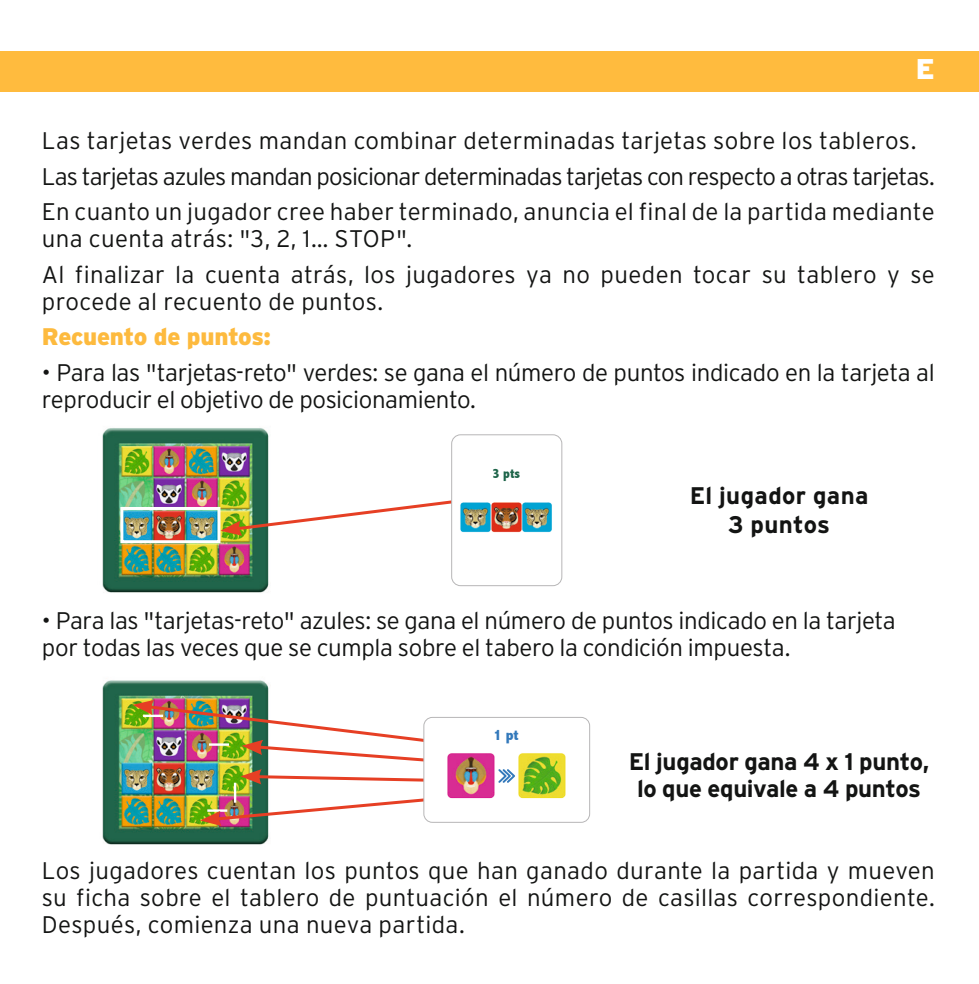
<style>
.page{position:relative;width:979px;height:984px;background:#fff}
.page>*{position:absolute;margin:0;border:0;box-sizing:border-box;transform-origin:0 0}
.t1{font:900 28.5px "Interstate";color:#fff}
.texte_courant{font:300 24px/27px "Interstate";letter-spacing:-.01em;color:#131413}
.texte_courant-2{font:300 24px/27px "Interstate";letter-spacing:.015em;color:#131413}
.texte_courant-3{font:300 24px "Interstate";letter-spacing:-.04em;color:#131413}
.texte_courant-4{font:700 24px/27px "Interstate";letter-spacing:-.015em;color:#131413;text-align:center}
.texte_courant-5{font:900 24px "Interstate";letter-spacing:-.02em;color:#fdba3e}
.texte_courant-6{font:700 24px "Interstate";letter-spacing:.015em;color:#131413}
.t2{font:800 condensed 15.3px "Abadi";color:#3379bb;scale:1.05 1}
.t3{font:800 condensed 13.8px "Abadi";color:#1d6449}
</style>
<div class="page">
<img style="left:102px;top:428px;width:167px;height:165px">
<div style="left:0;top:51px;width:979px;height:41px;background:#ffbb3e"></div>
<div style="left:120px;top:507px;width:100px;height:36px;border:3px solid #fff"></div>
<svg style="left:220px;top:494px;width:231px;height:42px"></svg>
<img style="left:102px;top:680px;width:167px;height:165px">
<div style="left:451px;top:434px;width:111px;height:152px;border:1px solid #b7b6b7;border-radius:9px"></div>
<img style="left:526px;top:502px;width:26px;height:31px">
<img style="left:495px;top:502px;width:31px;height:31px">
<img style="left:460px;top:502px;width:35px;height:31px">
<img style="left:133px;top:700px;width:457px;height:126px">
<div style="left:423px;top:717px;width:167px;height:106px;border:1px solid #b7b6b7;border-radius:9px"></div>
<p class="t1" style="left:916px;top:53px;width:21px">E</p>
<p class="texte_courant-2" style="left:42px;top:127px;width:876px">Las tarjetas verdes mandan combinar determinadas tarjetas sobre los tableros.</p>
<p class="texte_courant-3" style="left:42px;top:163px;width:894px">Las tarjetas azules mandan posicionar determinadas tarjetas con respecto a otras tarjetas.</p>
<p class="texte_courant-2" style="left:42px;top:198px;width:894px">En cuanto un jugador cree haber terminado, anuncia el final de la partida mediante una cuenta atrás: "3, 2, 1… STOP".</p>
<p class="texte_courant-2" style="left:42px;top:260px;width:894px">Al finalizar la cuenta atrás, los jugadores ya no pueden tocar su tablero y se procede al recuento de puntos.</p>
<p class="texte_courant-5" style="left:42px;top:323px;width:231px">Recuento de puntos:</p>
<p class="texte_courant" style="left:42px;top:358px;width:894px">• Para las "tarjetas-reto" verdes: se gana el número de puntos indicado en la tarjeta al reproducir el objetivo de posicionamiento.</p>
<p class="t3" style="left:493px;top:466px;width:29px">3 pts</p>
<p class="texte_courant-6" style="left:690px;top:482px;width:180px">El jugador gana</p>
<p class="texte_courant-4" style="left:728px;top:511px;width:104px">3 puntos</p>
<p class="texte_courant" style="left:42px;top:607px;width:855px">• Para las "tarjetas-reto" azules: se gana el número de puntos indicado en la tarjeta por todas las veces que se cumpla sobre el tabero la condición impuesta.</p>
<p class="t2" style="left:493px;top:726px;width:26px">1 pt</p>
<p class="texte_courant-4" style="left:629px;top:748px;width:302px">El jugador gana 4 x 1 punto, lo que equivale a 4 puntos</p>
<p class="texte_courant" style="left:42px;top:857px;width:894px;text-align:justify">Los jugadores cuentan los puntos que han ganado durante la partida y mueven su ficha sobre el tablero de puntuación el número de casillas correspondiente.<br>Después, comienza una nueva partida.</p>
</div>
